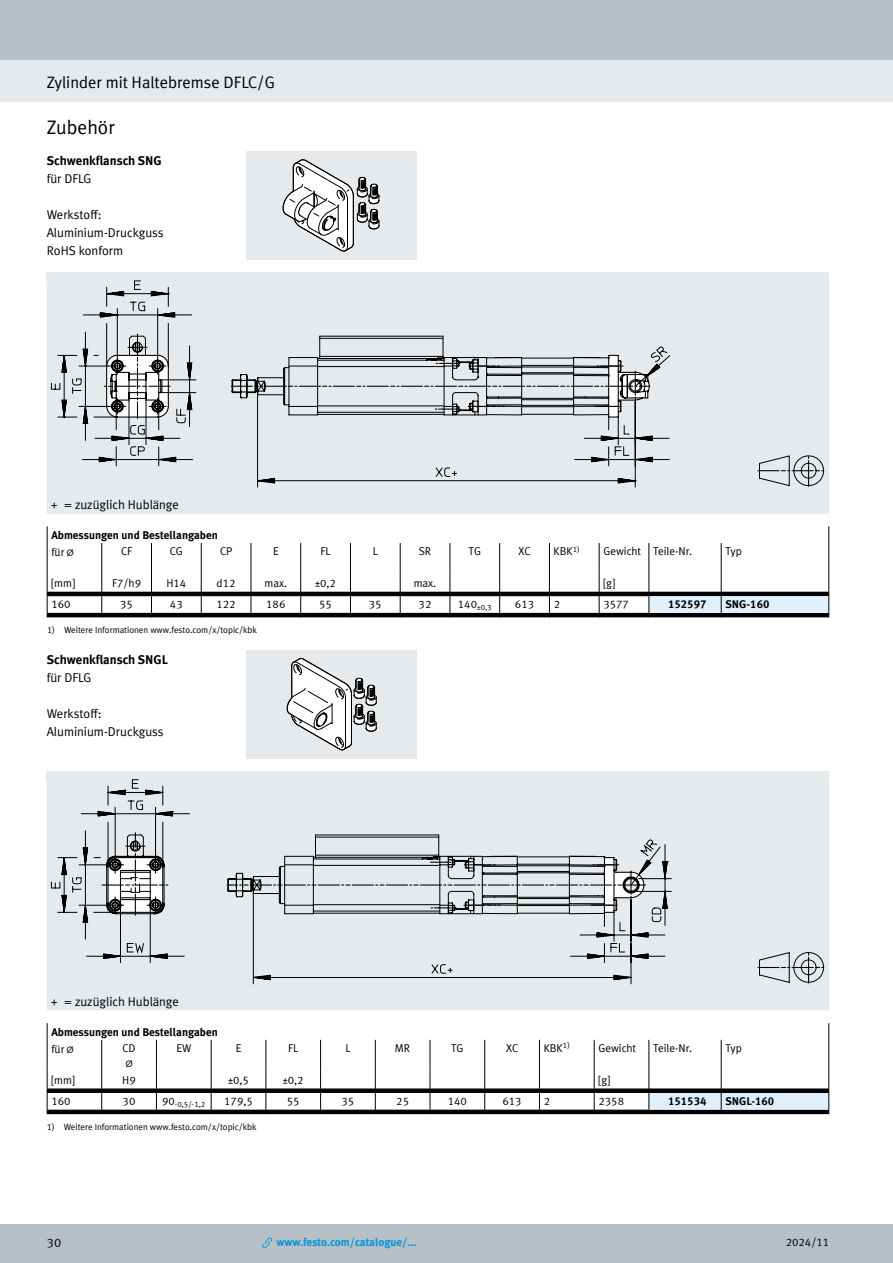
<style>
.page{position:relative;width:893px;height:1263px;background:#fff}
.page>*{position:absolute;margin:0;border:0;box-sizing:border-box;transform-origin:0 0}
.t1{font:19.5px "Festo";color:#000}
.t2{font:16.5px "Festo";color:#000}
.t3{font:12.75px/18px "Festo";color:#000}
.t4{font:700 12.75px "Festo";letter-spacing:-.005em;color:#000}
.t5{font:11.25px "Festo";color:#000}
.t6{font:700 11.25px/17px "Festo";color:#000}
.t7{font:700 11.25px "Festo";letter-spacing:-.005em;color:#0095db}
.t8{font:11.25px "Meto Pict 182";color:#000}
.t9{font:9px "Festo";color:#000}
.t10{font:7.8px "Festo";color:#000}
.s1{font-weight:400}
.s2{font-family:"Meto Pict 182";font-weight:400}
</style>
<div class="page">
<div style="left:0;top:1225px;width:893px;height:38px;background:#b6c0c6"></div>
<svg style="left:262px;top:1237px;width:10px;height:11px"></svg>
<div style="left:0;top:60px;width:893px;height:42px;background:#e7eaec"></div>
<div style="left:0;top:0;width:893px;height:60px;background:#b6c0c6"></div>
<div style="left:247px;top:151px;width:170px;height:109px;background:#e7eaec"></div>
<svg style="left:282px;top:159px;width:97px;height:93px"></svg>
<div style="left:47px;top:272px;width:782px;height:9px;background:#e7eaec"></div>
<div style="left:47px;top:280px;width:782px;height:234px;background:#e7eaec"></div>
<div style="left:57px;top:331px;width:767px;height:157px;background:#e7eaec"></div>
<svg style="left:51px;top:281px;width:617px;height:196px"></svg>
<svg style="left:828px;top:526px;width:1px;height:17px"></svg>
<svg style="left:47px;top:526px;width:1px;height:17px"></svg>
<hr style="left:47px;top:543px;width:1px;height:32px;background:#000">
<hr style="left:101px;top:543px;width:1px;height:32px;background:#000">
<hr style="left:151px;top:543px;width:1px;height:32px;background:#000">
<hr style="left:201px;top:543px;width:1px;height:32px;background:#000">
<hr style="left:251px;top:543px;width:1px;height:32px;background:#000">
<hr style="left:300px;top:543px;width:1px;height:32px;background:#000">
<hr style="left:350px;top:543px;width:1px;height:32px;background:#000">
<hr style="left:400px;top:543px;width:1px;height:32px;background:#000">
<hr style="left:450px;top:543px;width:1px;height:32px;background:#000">
<hr style="left:499px;top:543px;width:1px;height:32px;background:#000">
<hr style="left:549px;top:543px;width:1px;height:32px;background:#000">
<hr style="left:599px;top:543px;width:1px;height:32px;background:#000">
<hr style="left:648px;top:543px;width:1px;height:32px;background:#000">
<hr style="left:721px;top:543px;width:1px;height:32px;background:#000">
<hr style="left:828px;top:543px;width:1px;height:32px;background:#000">
<svg style="left:47px;top:575px;width:782px;height:42px"></svg>
<div style="left:247px;top:650px;width:170px;height:108px;background:#e7eaec"></div>
<svg style="left:286px;top:658px;width:91px;height:92px"></svg>
<div style="left:47px;top:771px;width:782px;height:8px;background:#e7eaec"></div>
<div style="left:47px;top:779px;width:782px;height:231px;background:#e7eaec"></div>
<div style="left:64px;top:830px;width:760px;height:154px;background:#e7eaec"></div>
<svg style="left:51px;top:779px;width:610px;height:195px"></svg>
<svg style="left:828px;top:1023px;width:1px;height:17px"></svg>
<svg style="left:47px;top:1023px;width:1px;height:17px"></svg>
<hr style="left:47px;top:1040px;width:1px;height:32px;background:#000">
<hr style="left:101px;top:1040px;width:1px;height:32px;background:#000">
<hr style="left:156px;top:1040px;width:1px;height:32px;background:#000">
<hr style="left:211px;top:1040px;width:1px;height:32px;background:#000">
<hr style="left:265px;top:1040px;width:1px;height:32px;background:#000">
<hr style="left:320px;top:1040px;width:1px;height:32px;background:#000">
<hr style="left:375px;top:1040px;width:1px;height:32px;background:#000">
<hr style="left:430px;top:1040px;width:1px;height:32px;background:#000">
<hr style="left:484px;top:1040px;width:1px;height:32px;background:#000">
<hr style="left:539px;top:1040px;width:1px;height:32px;background:#000">
<hr style="left:594px;top:1040px;width:1px;height:32px;background:#000">
<hr style="left:648px;top:1040px;width:1px;height:32px;background:#000">
<hr style="left:828px;top:1040px;width:1px;height:32px;background:#000">
<hr style="left:721px;top:1040px;width:1px;height:32px;background:#000">
<svg style="left:47px;top:1072px;width:782px;height:42px"></svg>
<h2 class="t2" style="left:47px;top:70px;width:230px">Zylinder mit Haltebremse DFLC/G</h2>
<h1 class="t1" style="left:47px;top:113px;width:70px">Zubehör</h1>
<p class="t4" style="left:47px;top:151px;width:117px">Schwenkflansch SNG</p>
<p class="t3" style="left:47px;top:169px;width:46px">für DFLG</p>
<p class="t3" style="left:47px;top:205px;width:118px">Werkstoff:<br>Aluminium-Druckguss<br>RoHS konform</p>
<p class="t3" style="left:51px;top:495px;width:130px">+ = zuzüglich Hublänge</p>
<p class="t6" style="left:51px;top:526px;width:168px">Abmessungen und Bestellangaben <span class="s1">für</span> <span class="s2">@</span></p>
<p class="t5" style="left:121px;top:543px;width:13px">CF</p>
<p class="t5" style="left:170px;top:543px;width:14px">CG</p>
<p class="t5" style="left:220px;top:543px;width:14px">CP</p>
<p class="t5" style="left:273px;top:543px;width:7px">E</p>
<p class="t5" style="left:321px;top:543px;width:12px">FL</p>
<p class="t5" style="left:373px;top:543px;width:7px">L</p>
<p class="t5" style="left:419px;top:543px;width:14px">SR</p>
<p class="t5" style="left:469px;top:543px;width:14px">TG</p>
<p class="t5" style="left:519px;top:543px;width:14px">XC</p>
<p class="t5" style="left:554px;top:543px;width:28px">KBK<sup>1)</sup></p>
<p class="t5" style="left:603px;top:543px;width:90px">Gewicht Teile-Nr.</p>
<p class="t5" style="left:725px;top:543px;width:18px">Typ</p>
<p class="t5" style="left:51px;top:575px;width:25px">[mm]</p>
<p class="t5" style="left:112px;top:575px;width:30px">F7/h9</p>
<p class="t5" style="left:166px;top:575px;width:21px">H14</p>
<p class="t5" style="left:217px;top:575px;width:20px">d12</p>
<p class="t5" style="left:265px;top:575px;width:24px">max.</p>
<p class="t5" style="left:315px;top:575px;width:22px">±0,2</p>
<p class="t5" style="left:414px;top:575px;width:24px">max.</p>
<p class="t5" style="left:603px;top:575px;width:13px">[g]</p>
<p class="t5" style="left:51px;top:596px;width:21px">160</p>
<p class="t5" style="left:120px;top:596px;width:14px">35</p>
<p class="t5" style="left:170px;top:596px;width:14px">43</p>
<p class="t5" style="left:216px;top:596px;width:21px">122</p>
<p class="t5" style="left:266px;top:596px;width:21px">186</p>
<p class="t5" style="left:319px;top:596px;width:14px">55</p>
<p class="t5" style="left:369px;top:596px;width:14px">35</p>
<p class="t5" style="left:419px;top:596px;width:14px">32</p>
<p class="t10" style="left:458px;top:602px;width:35px"><sup>140</sup>±0,3</p>
<p class="t5" style="left:515px;top:596px;width:21px">613</p>
<p class="t5" style="left:554px;top:596px;width:8px">2</p>
<p class="t5" style="left:603px;top:596px;width:27px">3577</p>
<p class="t6" style="left:668px;top:595px;width:40px">152597</p>
<p class="t6" style="left:725px;top:595px;width:46px">SNG-160</p>
<p class="t9" style="left:47px;top:623px;width:211px">1) Weitere Informationen www.festo.com/x/topic/kbk</p>
<p class="t4" style="left:47px;top:649px;width:123px">Schwenkflansch SNGL</p>
<p class="t3" style="left:47px;top:667px;width:46px">für DFLG</p>
<p class="t3" style="left:47px;top:703px;width:118px">Werkstoff:<br>Aluminium-Druckguss</p>
<p class="t3" style="left:51px;top:992px;width:130px">+ = zuzüglich Hublänge</p>
<p class="t6" style="left:51px;top:1022px;width:168px">Abmessungen und Bestellangaben <span class="s1">für</span> <span class="s2">@</span></p>
<p class="t5" style="left:176px;top:1040px;width:17px">EW</p>
<p class="t5" style="left:236px;top:1040px;width:7px">E</p>
<p class="t5" style="left:288px;top:1040px;width:12px">FL</p>
<p class="t5" style="left:345px;top:1040px;width:7px">L</p>
<p class="t5" style="left:395px;top:1040px;width:17px">MR</p>
<p class="t5" style="left:451px;top:1040px;width:14px">TG</p>
<p class="t5" style="left:506px;top:1040px;width:14px">XC</p>
<p class="t5" style="left:544px;top:1040px;width:28px">KBK<sup>1)</sup></p>
<p class="t5" style="left:598px;top:1040px;width:39px">Gewicht</p>
<p class="t5" style="left:653px;top:1040px;width:41px">Teile-Nr.</p>
<p class="t5" style="left:725px;top:1040px;width:18px">Typ</p>
<p class="t5" style="left:122px;top:1040px;width:15px">CD</p>
<p class="t8" style="left:126px;top:1056px;width:8px">@</p>
<p class="t5" style="left:51px;top:1072px;width:25px">[mm]</p>
<p class="t5" style="left:122px;top:1072px;width:15px">H9</p>
<p class="t5" style="left:228px;top:1072px;width:22px">±0,5</p>
<p class="t5" style="left:283px;top:1072px;width:22px">±0,2</p>
<p class="t5" style="left:598px;top:1072px;width:13px">[g]</p>
<p class="t5" style="left:51px;top:1092px;width:21px">160</p>
<p class="t5" style="left:123px;top:1092px;width:14px">30</p>
<p class="t10" style="left:162px;top:1098px;width:45px"><sup>90</sup>-0,5/-1,2</p>
<p class="t5" style="left:224px;top:1092px;width:30px">179,5</p>
<p class="t5" style="left:287px;top:1092px;width:14px">55</p>
<p class="t5" style="left:342px;top:1092px;width:14px">35</p>
<p class="t5" style="left:396px;top:1092px;width:14px">25</p>
<p class="t5" style="left:448px;top:1092px;width:21px">140</p>
<p class="t5" style="left:502px;top:1092px;width:21px">613</p>
<p class="t5" style="left:544px;top:1092px;width:8px">2</p>
<p class="t5" style="left:598px;top:1092px;width:27px">2358</p>
<p class="t6" style="left:668px;top:1092px;width:40px">151534</p>
<p class="t6" style="left:725px;top:1092px;width:50px">SNGL-160</p>
<p class="t9" style="left:47px;top:1119px;width:211px">1) Weitere Informationen www.festo.com/x/topic/kbk</p>
<p class="t3" style="left:47px;top:1233px;width:16px">30</p>
<p class="t7" style="left:276px;top:1233px;width:142px">www.festo.com/catalogue/...</p>
<p class="t5" style="left:786px;top:1234px;width:45px">2024/11</p>
</div>
